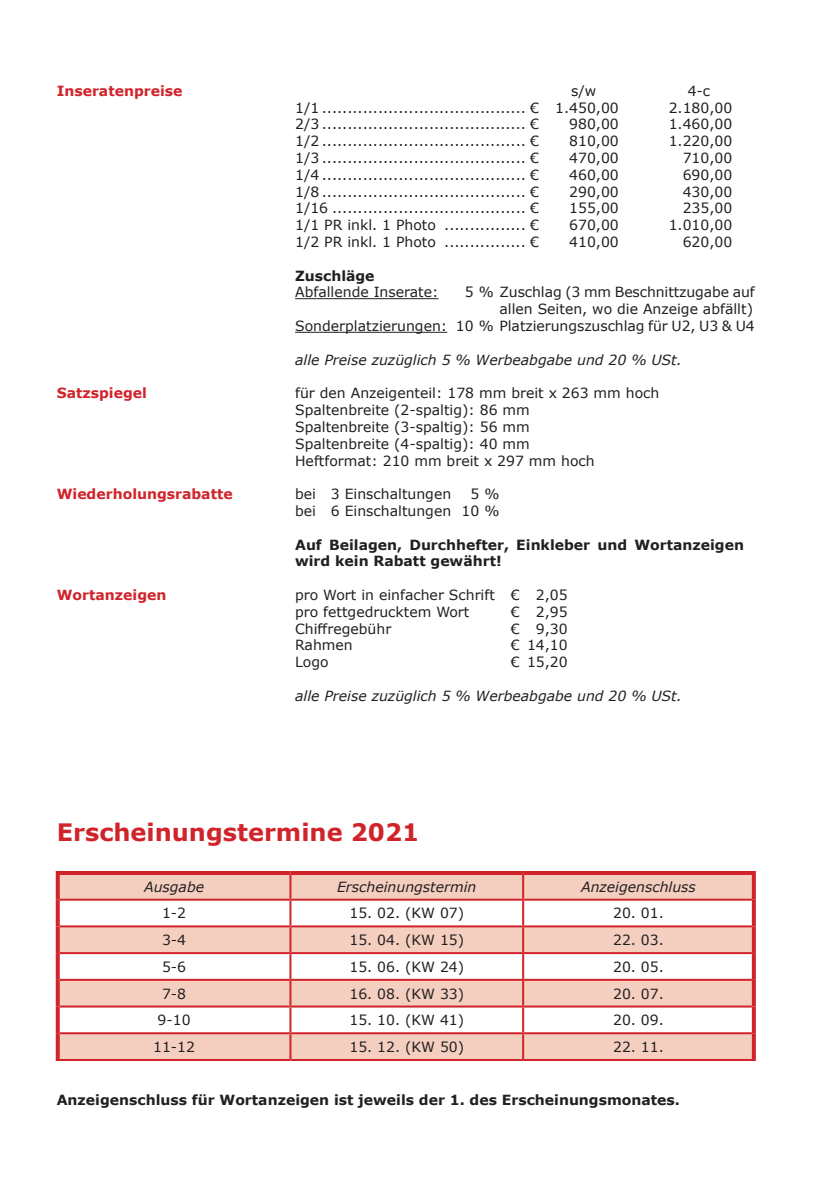
<style>
.page{position:relative;width:840px;height:1191px;background:#fff}
.page>*{position:absolute;margin:0;border:0;box-sizing:border-box;transform-origin:0 0}
.t1{font:700 24px "Verdana";color:#d1232a}
.Fließtext{font:14px "Verdana";color:#231f20}
.Fließtext-2{font:700 14px/16.8px "Verdana";color:#231f20}
.Fließtext-3{font:italic 14px "Verdana";color:#231f20}
.Einleitungstext{font:14px "Verdana";color:#231f20}
.Einleitungstext-2{font:700 14px "Verdana";color:#d1232a}
</style>
<div class="page">
<hr style="left:295px;top:298px;width:143px;height:1px;background:#231f20">
<hr style="left:295px;top:332px;width:152px;height:1px;background:#231f20">
<svg style="left:60px;top:875px;width:691px;height:184px;fill:#f4cfc0"></svg>
<hr style="left:56px;top:871px;width:234px;height:4px;background:#d1232a">
<svg style="left:56px;top:875px;width:4px;height:24px"></svg>
<hr style="left:290px;top:871px;width:233px;height:4px;background:#d1232a">
<hr style="left:523px;top:871px;width:232px;height:4px;background:#d1232a">
<svg style="left:751px;top:875px;width:4px;height:24px"></svg>
<svg style="left:56px;top:899px;width:4px;height:27px"></svg>
<svg style="left:751px;top:899px;width:4px;height:27px"></svg>
<svg style="left:56px;top:926px;width:4px;height:27px"></svg>
<svg style="left:751px;top:926px;width:4px;height:27px"></svg>
<svg style="left:56px;top:953px;width:4px;height:26px"></svg>
<svg style="left:751px;top:953px;width:4px;height:26px"></svg>
<svg style="left:56px;top:979px;width:4px;height:27px"></svg>
<svg style="left:751px;top:979px;width:4px;height:27px"></svg>
<svg style="left:56px;top:1006px;width:4px;height:27px"></svg>
<svg style="left:751px;top:1006px;width:4px;height:27px"></svg>
<svg style="left:56px;top:1033px;width:4px;height:26px"></svg>
<svg style="left:751px;top:1033px;width:4px;height:26px"></svg>
<hr style="left:289px;top:875px;width:2px;height:23px;background:#d1232a">
<hr style="left:522px;top:875px;width:2px;height:23px;background:#d1232a">
<hr style="left:60px;top:898px;width:230px;height:2px;background:#d1232a">
<hr style="left:290px;top:898px;width:233px;height:2px;background:#d1232a">
<hr style="left:289px;top:900px;width:2px;height:25px;background:#d1232a">
<hr style="left:523px;top:898px;width:228px;height:2px;background:#d1232a">
<hr style="left:522px;top:900px;width:2px;height:25px;background:#d1232a">
<hr style="left:60px;top:925px;width:230px;height:2px;background:#d1232a">
<hr style="left:290px;top:925px;width:233px;height:2px;background:#d1232a">
<hr style="left:289px;top:927px;width:2px;height:25px;background:#d1232a">
<hr style="left:523px;top:925px;width:228px;height:2px;background:#d1232a">
<hr style="left:522px;top:927px;width:2px;height:25px;background:#d1232a">
<hr style="left:60px;top:952px;width:230px;height:2px;background:#d1232a">
<hr style="left:290px;top:952px;width:233px;height:2px;background:#d1232a">
<hr style="left:289px;top:954px;width:2px;height:24px;background:#d1232a">
<hr style="left:523px;top:952px;width:228px;height:2px;background:#d1232a">
<hr style="left:522px;top:954px;width:2px;height:24px;background:#d1232a">
<hr style="left:60px;top:978px;width:230px;height:2px;background:#d1232a">
<hr style="left:290px;top:978px;width:233px;height:2px;background:#d1232a">
<hr style="left:289px;top:980px;width:2px;height:25px;background:#d1232a">
<hr style="left:523px;top:978px;width:228px;height:2px;background:#d1232a">
<hr style="left:522px;top:980px;width:2px;height:25px;background:#d1232a">
<hr style="left:60px;top:1005px;width:230px;height:2px;background:#d1232a">
<hr style="left:290px;top:1005px;width:233px;height:2px;background:#d1232a">
<hr style="left:289px;top:1007px;width:2px;height:25px;background:#d1232a">
<hr style="left:523px;top:1005px;width:228px;height:2px;background:#d1232a">
<hr style="left:522px;top:1007px;width:2px;height:25px;background:#d1232a">
<hr style="left:60px;top:1032px;width:230px;height:2px;background:#d1232a">
<hr style="left:290px;top:1032px;width:233px;height:2px;background:#d1232a">
<hr style="left:289px;top:1034px;width:2px;height:25px;background:#d1232a">
<hr style="left:523px;top:1032px;width:228px;height:2px;background:#d1232a">
<hr style="left:522px;top:1034px;width:2px;height:25px;background:#d1232a">
<hr style="left:56px;top:1059px;width:234px;height:2px;background:#d1232a">
<hr style="left:290px;top:1059px;width:233px;height:2px;background:#d1232a">
<hr style="left:523px;top:1059px;width:232px;height:2px;background:#d1232a">
<p class="Einleitungstext-2" style="left:57px;top:81px;width:127px">Inseratenpreise</p>
<p class="Einleitungstext" style="left:571px;top:81px;width:27px">s/w</p>
<p class="Einleitungstext" style="left:687px;top:81px;width:24px">4-c</p>
<p class="Fließtext" style="left:295px;top:98px;width:325px">1/1 ........................................ € 1.450,00</p>
<p class="Fließtext" style="left:668px;top:98px;width:65px">2.180,00</p>
<p class="Fließtext" style="left:295px;top:115px;width:245px">2/3 ........................................ €</p>
<p class="Fließtext" style="left:569px;top:115px;width:51px">980,00</p>
<p class="Fließtext" style="left:668px;top:115px;width:65px">1.460,00</p>
<p class="Fließtext" style="left:295px;top:131px;width:245px">1/2 ........................................ €</p>
<p class="Fließtext" style="left:569px;top:131px;width:51px">810,00</p>
<p class="Fließtext" style="left:668px;top:131px;width:65px">1.220,00</p>
<p class="Fließtext" style="left:295px;top:148px;width:245px">1/3 ........................................ €</p>
<p class="Fließtext" style="left:569px;top:148px;width:51px">470,00</p>
<p class="Fließtext" style="left:682px;top:148px;width:51px">710,00</p>
<p class="Fließtext" style="left:295px;top:165px;width:245px">1/4 ........................................ €</p>
<p class="Fließtext" style="left:569px;top:165px;width:51px">460,00</p>
<p class="Fließtext" style="left:682px;top:165px;width:51px">690,00</p>
<p class="Fließtext" style="left:295px;top:182px;width:245px">1/8 ........................................ €</p>
<p class="Fließtext" style="left:569px;top:182px;width:51px">290,00</p>
<p class="Fließtext" style="left:682px;top:182px;width:51px">430,00</p>
<p class="Fließtext" style="left:295px;top:199px;width:245px">1/16 ...................................... €</p>
<p class="Fließtext" style="left:569px;top:199px;width:51px">155,00</p>
<p class="Fließtext" style="left:682px;top:199px;width:51px">235,00</p>
<p class="Fließtext" style="left:295px;top:215px;width:245px">1/1 PR inkl. 1 Photo ................ €</p>
<p class="Fließtext" style="left:569px;top:215px;width:51px">670,00</p>
<p class="Fließtext" style="left:668px;top:215px;width:65px">1.010,00</p>
<p class="Fließtext" style="left:295px;top:232px;width:245px">1/2 PR inkl. 1 Photo ................ €</p>
<p class="Fließtext" style="left:569px;top:232px;width:51px">410,00</p>
<p class="Fließtext" style="left:682px;top:232px;width:51px">620,00</p>
<p class="Fließtext-2" style="left:295px;top:267px;width:81px">Zuschläge</p>
<p class="Fließtext" style="left:295px;top:283px;width:145px">Abfallende Inserate:</p>
<p class="Fließtext" style="left:464px;top:283px;width:291px">5 % Zuschlag (3 mm Beschnittzugabe auf</p>
<p class="Fließtext" style="left:499px;top:299px;width:255px">allen Seiten, wo die Anzeige abfällt)</p>
<p class="Fließtext" style="left:295px;top:316px;width:461px">Sonderplatzierungen: 10 % Platzierungszuschlag für U2, U3 &amp; U4</p>
<p class="Fließtext-3" style="left:295px;top:350px;width:388px">alle Preise zuzüglich 5 % Werbeabgabe und 20 % USt.</p>
<p class="Einleitungstext-2" style="left:57px;top:383px;width:92px">Satzspiegel</p>
<p class="Einleitungstext" style="left:295px;top:383px;width:365px">für den Anzeigenteil: 178 mm breit x 263 mm hoch</p>
<p class="Fließtext" style="left:295px;top:400px;width:236px">Spaltenbreite (2-spaltig): 86 mm</p>
<p class="Fließtext" style="left:295px;top:417px;width:236px">Spaltenbreite (3-spaltig): 56 mm</p>
<p class="Fließtext" style="left:295px;top:434px;width:236px">Spaltenbreite (4-spaltig): 40 mm</p>
<p class="Fließtext" style="left:295px;top:451px;width:301px">Heftformat: 210 mm breit x 297 mm hoch</p>
<p class="Einleitungstext-2" style="left:57px;top:484px;width:177px">Wiederholungsrabatte</p>
<p class="Einleitungstext" style="left:295px;top:484px;width:157px">bei 3 Einschaltungen</p>
<p class="Einleitungstext" style="left:470px;top:484px;width:30px">5 %</p>
<p class="Fließtext" style="left:295px;top:501px;width:206px">bei 6 Einschaltungen 10 %</p>
<p class="Fließtext-2" style="left:295px;top:536px;width:450px">Auf Beilagen, Durchhefter, Einkleber und Wortanzeigen wird kein Rabatt gewährt!</p>
<p class="Einleitungstext-2" style="left:57px;top:585px;width:111px">Wortanzeigen</p>
<p class="Einleitungstext" style="left:295px;top:585px;width:274px">pro Wort in einfacher Schrift € 2,05</p>
<p class="Fließtext" style="left:295px;top:602px;width:176px">pro fettgedrucktem Wort</p>
<p class="Fließtext" style="left:510px;top:602px;width:58px">€ 2,95</p>
<p class="Fließtext" style="left:295px;top:619px;width:98px">Chiffregebühr</p>
<p class="Fließtext" style="left:510px;top:619px;width:58px">€ 9,30</p>
<p class="Fließtext" style="left:295px;top:635px;width:59px">Rahmen</p>
<p class="Fließtext" style="left:510px;top:635px;width:58px">€ 14,10</p>
<p class="Fließtext" style="left:295px;top:652px;width:35px">Logo</p>
<p class="Fließtext" style="left:510px;top:652px;width:58px">€ 15,20</p>
<p class="Fließtext-3" style="left:295px;top:686px;width:388px">alle Preise zuzüglich 5 % Werbeabgabe und 20 % USt.</p>
<p class="t1" style="left:57px;top:815px;width:364px">Erscheinungstermine 2021</p>
<p class="Fließtext-3" style="left:144px;top:877px;width:61px">Ausgabe</p>
<p class="Fließtext-3" style="left:337px;top:877px;width:141px">Erscheinungstermin</p>
<p class="Fließtext-3" style="left:580px;top:877px;width:116px">Anzeigenschluss</p>
<p class="Fließtext" style="left:162px;top:903px;width:26px">1-2</p>
<p class="Fließtext" style="left:349px;top:903px;width:116px">15. 02. (KW 07)</p>
<p class="Fließtext" style="left:612px;top:903px;width:52px">20. 01.</p>
<p class="Fließtext" style="left:162px;top:930px;width:26px">3-4</p>
<p class="Fließtext" style="left:349px;top:930px;width:116px">15. 04. (KW 15)</p>
<p class="Fließtext" style="left:612px;top:930px;width:52px">22. 03.</p>
<p class="Fließtext" style="left:162px;top:957px;width:26px">5-6</p>
<p class="Fließtext" style="left:349px;top:957px;width:116px">15. 06. (KW 24)</p>
<p class="Fließtext" style="left:612px;top:957px;width:52px">20. 05.</p>
<p class="Fließtext" style="left:162px;top:983px;width:26px">7-8</p>
<p class="Fließtext" style="left:349px;top:983px;width:116px">16. 08. (KW 33)</p>
<p class="Fließtext" style="left:612px;top:983px;width:52px">20. 07.</p>
<p class="Fließtext" style="left:157px;top:1010px;width:35px">9-10</p>
<p class="Fließtext" style="left:349px;top:1010px;width:116px">15. 10. (KW 41)</p>
<p class="Fließtext" style="left:612px;top:1010px;width:52px">20. 09.</p>
<p class="Fließtext" style="left:153px;top:1037px;width:43px">11-12</p>
<p class="Fließtext" style="left:349px;top:1037px;width:116px">15. 12. (KW 50)</p>
<p class="Fließtext" style="left:612px;top:1037px;width:52px">22. 11.</p>
<p class="Fließtext-2" style="left:57px;top:1091px;width:624px">Anzeigenschluss für Wortanzeigen ist jeweils der 1. des Erscheinungsmonates.</p>
</div>
